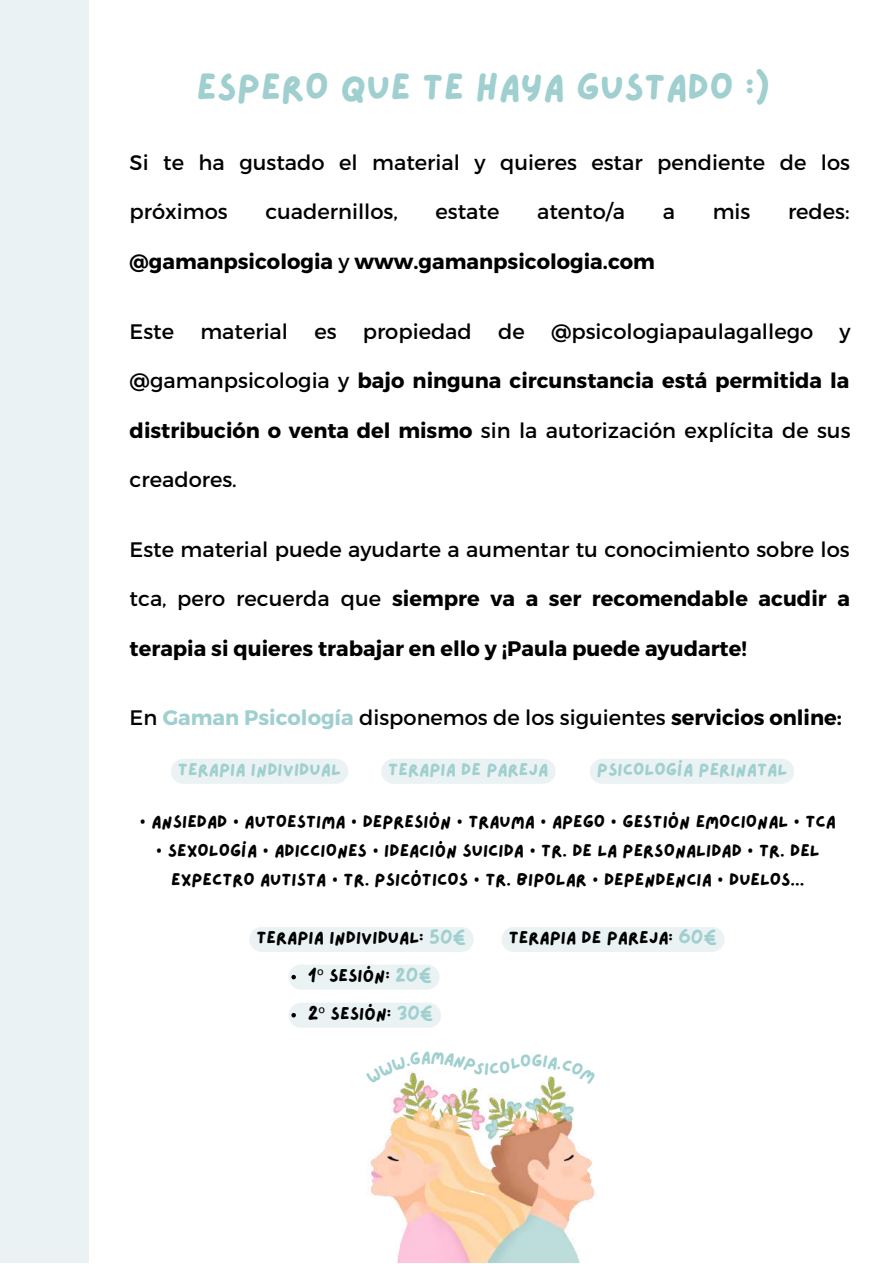
<style>
.page{position:relative;width:893px;height:1264px;background:#fff}
.page>*{position:absolute;margin:0;border:0;box-sizing:border-box;transform-origin:0 0}
.t1{font:37.5px "Lazydog";color:#9fcfcf}
.t2{font:21px "Montserrat";color:#000}
.t3{font:700 21px "Montserrat";color:#000}
.t4{font:17.55px/28.8px "Lazydog";color:#000;text-align:center}
.t5{font:17.55px "Lazydog";color:#9fcfcf}
.t6{font:17.25px "Lazydog";color:#9fcfcf}
.s1{font-weight:400}
.s2{font-weight:700}
.s3{font-weight:700;color:#9fcfcf}
.s4{font-family:"Noto Sans"}
.s5{color:#9fcfcf}
</style>
<div class="page">
<div style="left:0;top:0;width:89px;height:1262px;background:#eaf2f3"></div>
<img style="left:368px;top:1084px;width:228px;height:178px">
<div style="left:171px;top:759px;width:177px;height:24px;background:#eaf2f3"></div>
<div style="left:381px;top:759px;width:174px;height:24px;background:#eaf2f3"></div>
<div style="left:590px;top:759px;width:204px;height:24px;background:#eaf2f3"></div>
<div style="left:502px;top:927px;width:222px;height:25px;background:#eaf2f3"></div>
<div style="left:249px;top:927px;width:224px;height:25px;background:#eaf2f3"></div>
<div style="left:289px;top:965px;width:150px;height:24px;background:#eaf2f3"></div>
<div style="left:288px;top:1003px;width:153px;height:24px;background:#eaf2f3"></div>
<svg style="left:404px;top:1071px;width:156px;height:13px"></svg>
<h1 class="t1" style="left:196px;top:69px;width:575px">ESPERO QUE TE HAYA GUSTADO :)</h1>
<p class="t2" style="left:130px;top:149px;width:721px">Si te ha gustado el material y quieres estar pendiente de los</p>
<p class="t2" style="left:130px;top:198px;width:100px">próximos</p>
<p class="t2" style="left:265px;top:198px;width:134px">cuadernillos,</p>
<p class="t2" style="left:435px;top:198px;width:65px">estate</p>
<p class="t2" style="left:537px;top:198px;width:89px">atento/a</p>
<p class="t2" style="left:662px;top:198px;width:14px">a</p>
<p class="t2" style="left:712px;top:198px;width:39px">mis</p>
<p class="t2" style="left:788px;top:198px;width:63px">redes:</p>
<p class="t3" style="left:130px;top:248px;width:526px">@gamanpsicologia <span class="s1">y</span> www.gamanpsicologia.com</p>
<p class="t2" style="left:130px;top:317px;width:722px">Este material es propiedad de @psicologiapaulagallego y</p>
<p class="t3" style="left:130px;top:367px;width:721px"><span class="s1">@gamanpsicologia y</span> bajo ninguna circunstancia está permitida la</p>
<p class="t2" style="left:130px;top:416px;width:722px"><span class="s2">distribución o venta del mismo</span> sin la autorización explícita de sus</p>
<p class="t2" style="left:130px;top:466px;width:109px">creadores.</p>
<p class="t2" style="left:130px;top:535px;width:721px">Este material puede ayudarte a aumentar tu conocimiento sobre los</p>
<p class="t3" style="left:130px;top:585px;width:722px"><span class="s1">tca, pero recuerda que</span> siempre va a ser recomendable acudir a</p>
<p class="t3" style="left:130px;top:634px;width:618px">terapia si quieres trabajar en ello y ¡Paula puede ayudarte!</p>
<p class="t2" style="left:130px;top:704px;width:713px">En <span class="s3">Gaman Psicología</span> disponemos de los siguientes <span class="s2">servicios online:</span></p>
<p class="t5" style="left:178px;top:761px;width:164px">TERAPIA INDIVIDUAL</p>
<p class="t5" style="left:388px;top:761px;width:161px">TERAPIA DE PAREJA</p>
<p class="t5" style="left:596px;top:761px;width:192px">PSICOLOGÍA PERINATAL</p>
<p class="t4" style="left:140px;top:808px;width:697px"><span class="s4">•</span> ANSIEDAD <span class="s4">•</span> AUTOESTIMA <span class="s4">•</span> DEPRESIÓN <span class="s4">•</span> TRAUMA <span class="s4">•</span> APEGO <span class="s4">•</span> GESTIÓN EMOCIONAL <span class="s4">•</span> TCA</p>
<p class="t4" style="left:156px;top:836px;width:665px"><span class="s4">•</span> SEXOLOGÍA <span class="s4">•</span> ADICCIONES <span class="s4">•</span> IDEACIÓN SUICIDA <span class="s4">•</span> TR. DE LA PERSONALIDAD <span class="s4">•</span> TR. DEL<br>EXPECTRO AUTISTA <span class="s4">•</span> TR. PSICÓTICOS <span class="s4">•</span> TR. BIPOLAR <span class="s4">•</span> DEPENDENCIA <span class="s4">•</span> DUELOS...</p>
<p class="t4" style="left:256px;top:923px;width:211px">TERAPIA INDIVIDUAL: <span class="s5">50€</span></p>
<p class="t4" style="left:508px;top:923px;width:210px">TERAPIA DE PAREJA: <span class="s5">60€</span></p>
<p class="t4" style="left:308px;top:956px;width:127px;line-height:38.1px;text-align:left">1<span class="s4">º</span> SESIÓN: <span class="s5">20€<br></span>2<span class="s4">º</span> SESIÓN: <span class="s5">30€</span></p>
<p class="t6" style="left:484px;top:1060px;width:7px">I</p>
</div>
